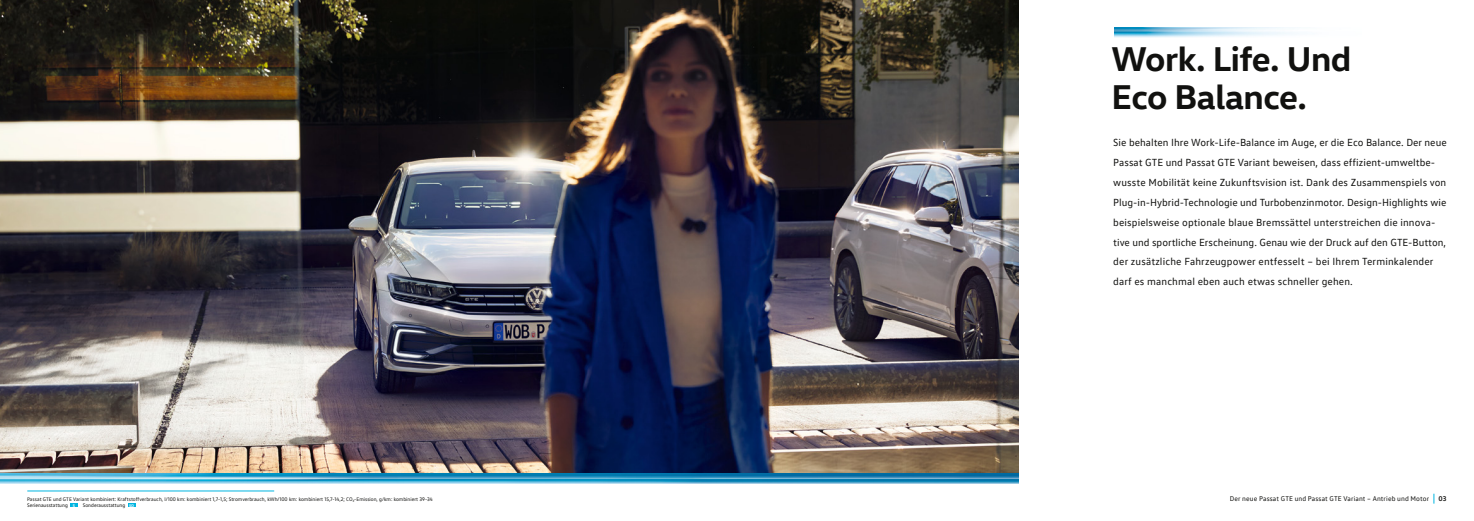
<style>
.page{position:relative;width:1474px;height:521px;background:#fff}
.page>*{position:absolute;margin:0;border:0;box-sizing:border-box;transform-origin:0 0}
.t1{font:700 35px/38.5px "VW Head";letter-spacing:-.015em;color:#11110f}
.t2{font:10.5px/19.9px "VW Text";letter-spacing:.005em;color:#11110f}
.t3{font:7px "VW Text";letter-spacing:.015em;color:#11110f}
.t4{font:700 7px "VW Text";color:#11110f}
.t5{font:5.25px "VW Text";color:#11110f}
.s1{font-family:"VW Head";font-weight:700;font-size:3.94px;color:#fff}
</style>
<div class="page">
<img style="left:0;top:0;width:1018px;height:484px">
<img style="left:1114px;top:27px;width:180px;height:10px">
<hr style="left:27px;top:490px;width:247px;height:1px;background:#00b5e1">
<svg style="left:70px;top:503px;width:8px;height:4px"></svg>
<svg style="left:128px;top:503px;width:7px;height:4px"></svg>
<h1 class="t1" style="left:1111px;top:43px;width:241px">Work. Life. Und<br>Eco Balance.</h1>
<p class="t2" style="left:1113px;top:134px;width:335px">Sie behalten Ihre Work-Life-Balance im Auge, er die Eco Balance. Der neue Passat GTE und Passat GTE Variant beweisen, dass effizient-umweltbe&shy;wusste Mobilität keine Zukunftsvision ist. Dank des Zusammenspiels von Plug-in-Hybrid-Technologie und Turbobenzinmotor. Design-Highlights wie beispielsweise optionale blaue Bremssättel unterstreichen die innova&shy;tive und sportliche Erscheinung. Genau wie der Druck auf den GTE-Button, der zusätzliche Fahrzeugpower entfesselt – bei Ihrem Terminkalender darf es manchmal eben auch etwas schneller gehen.</p>
<p class="t3" style="left:1229px;top:496px;width:201px">Der neue Passat GTE und Passat GTE Variant – Antrieb und Motor</p>
<p class="t5" style="left:27px;top:497px;width:407px">Passat GTE und GTE Variant kombiniert: Kraftstoffverbrauch, l/100 km: kombiniert 1,7-1,5; Stromverbrauch, kWh/100 km: kombiniert 15,7-14,2; CO₂-Emission, g/km: kombiniert 39-34</p>
<p class="t4" style="left:1438px;top:496px;width:10px">03</p>
<p class="t5" style="left:27px;top:503px;width:50px">Serienausstattung <span class="s1">S</span></p>
<p class="t5" style="left:83px;top:503px;width:53px">Sonderausstattung <span class="s1">SO</span></p>
</div>
